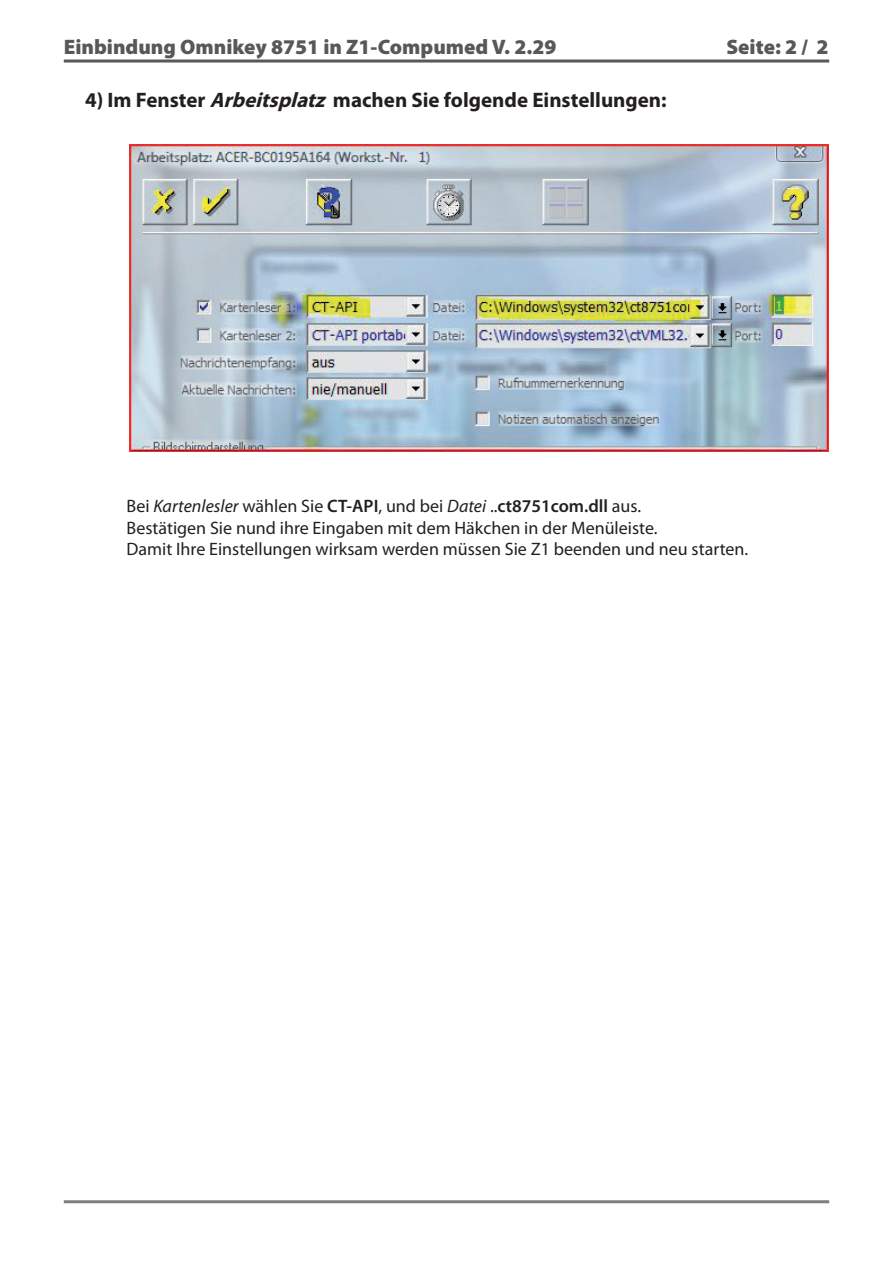
<style>
.page{position:relative;width:893px;height:1263px;background:#fff}
.page>*{position:absolute;margin:0;border:0;box-sizing:border-box;transform-origin:0 0}
.t1{font:700 21px "Myriad Pro";color:#231f20}
.t2{font:900 21px "Myriad Pro";color:#57585a}
.t3{font:18px/21.6px "Myriad Pro";color:#231f20}
.s1{font-style:italic}
.s2{font-weight:600}
</style>
<div class="page">
<hr style="left:64px;top:1200px;width:765px;height:3px;background:#7d7f82">
<hr style="left:64px;top:60px;width:765px;height:3px;background:#57585a">
<img style="left:130px;top:144px;width:698px;height:307px">
<p class="t2" style="left:64px;top:35px;width:494px">Einbindung Omnikey 8751 in Z1-Compumed V. 2.29</p>
<p class="t2" style="left:726px;top:35px;width:104px">Seite: 2 / 2</p>
<p class="t1" style="left:85px;top:86px;width:583px">4) Im Fenster <span class="s1">Arbeitsplatz</span> machen Sie folgende Einstellungen:</p>
<p class="t3" style="left:126px;top:495px;width:623px">Bei <span class="s1">Kartenlesler</span> wählen Sie <span class="s2">CT-API</span>, und bei <span class="s1">Datei</span> ..<span class="s2">ct8751com.dll</span> aus.<br>Bestätigen Sie nund ihre Eingaben mit dem Häkchen in der Menüleiste.<br>Damit Ihre Einstellungen wirksam werden müssen Sie Z1 beenden und neu starten.</p>
</div>
